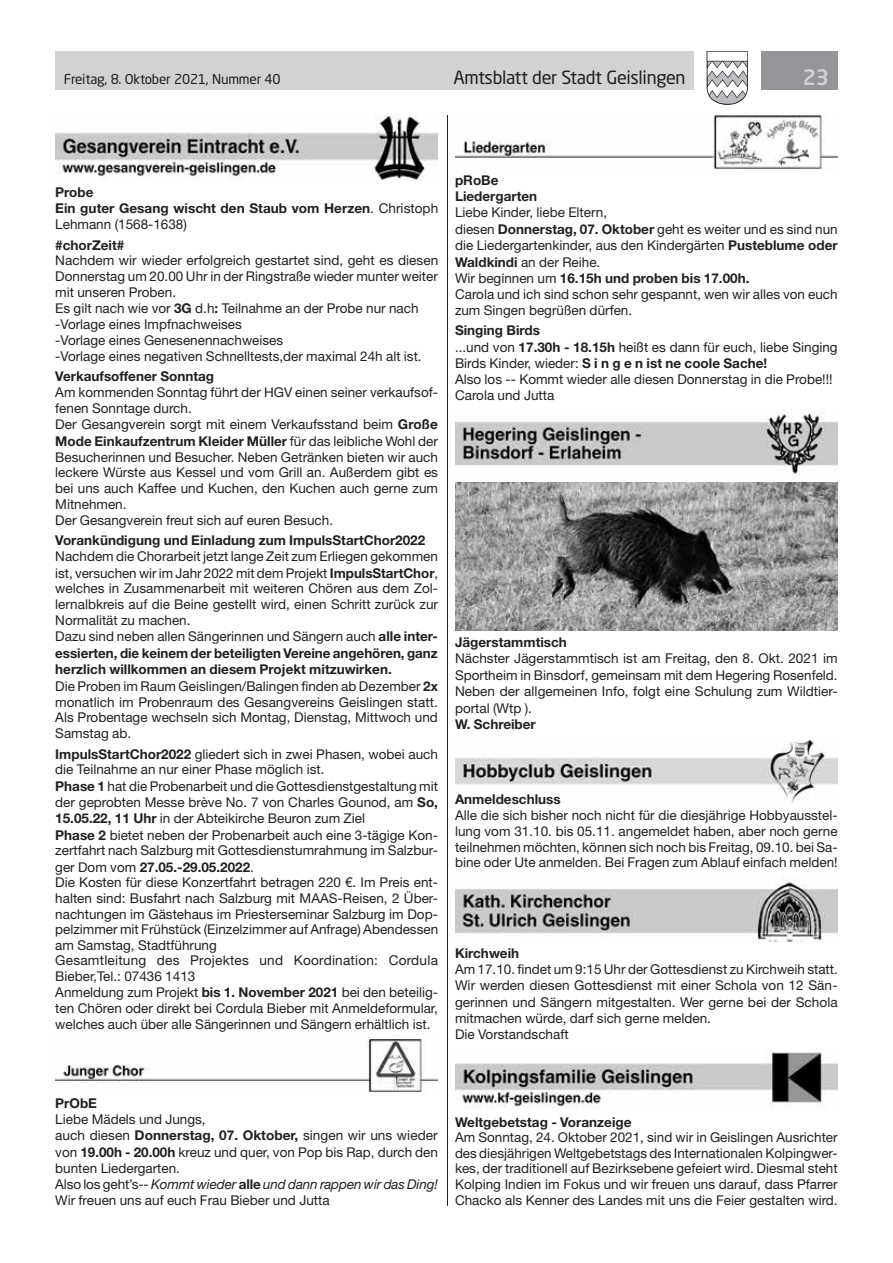
<style>
.page{position:relative;width:893px;height:1263px;background:#fff}
.page>*{position:absolute;margin:0;border:0;box-sizing:border-box;transform-origin:0 0}
.t1{font:500 21px "Neo Sans Std";color:#d1d2d4}
.t2{font:18px "Neo Sans Std";letter-spacing:-.02em;color:#231f20}
.t3{font:13.5px/15.9px "Helvetica Neue LT Std";color:#231f20}
.t4{font:700 13.5px/16.2px "Helvetica Neue LT Std";color:#231f20}
.t5{font:13.5px "Neo Sans Std";letter-spacing:-.015em;color:#231f20}
.s1{font-weight:400}
.s2{font-weight:700}
.s3{font-style:italic}
</style>
<div class="page">
<div style="left:55px;top:51px;width:639px;height:38px;background:#d1d2d4"></div>
<div style="left:761px;top:51px;width:77px;height:38px;background:#939598"></div>
<svg style="left:707px;top:51px;width:41px;height:54px"></svg>
<hr style="left:447px;top:115px;width:1px;height:1090px;background:#231f20">
<img style="left:55px;top:115px;width:383px;height:66px">
<img style="left:55px;top:1038px;width:383px;height:54px">
<img style="left:455px;top:115px;width:383px;height:54px">
<img style="left:455px;top:409px;width:383px;height:67px">
<img style="left:455px;top:483px;width:383px;height:147px">
<img style="left:455px;top:739px;width:383px;height:64px">
<img style="left:455px;top:877px;width:383px;height:65px">
<img style="left:455px;top:1048px;width:383px;height:61px">
<p class="t5" style="left:64px;top:71px;width:218px">Freitag, 8. Oktober 2021, Nummer 40</p>
<h2 class="t2" style="left:453px;top:66px;width:234px">Amtsblatt der Stadt Geislingen</h2>
<h1 class="t1" style="left:803px;top:64px;width:28px">23</h1>
<p class="t4" style="left:55px;top:183px;width:384px">Probe<br>Ein guter Gesang wischt den Staub vom Herzen<span class="s1">. Christoph<br>Lehmann (1568-1638)</span></p>
<p class="t4" style="left:55px;top:236px;width:70px">#chorZeit#</p>
<p class="t3" style="left:55px;top:252px;width:384px">Nachdem wir wieder erfolgreich gestartet sind, geht es diesen Donnerstag um 20.00 Uhr in der Ringstraße wieder munter weiter mit unseren Proben.<br>Es gilt nach wie vor <span class="s2">3G</span> d.h<span class="s2">:</span> Teilnahme an der Probe nur nach -Vorlage eines Impfnachweises<br>-Vorlage eines Genesenennachweises<br>-Vorlage eines negativen Schnelltests,der maximal 24h alt ist.</p>
<p class="t4" style="left:55px;top:368px;width:160px">Verkaufsoffener Sonntag</p>
<p class="t3" style="left:55px;top:384px;width:384px">Am kommenden Sonntag führt der HGV einen seiner verkaufsof&shy;fenen Sonntage durch.<br>Der Gesangverein sorgt mit einem Verkaufsstand beim <span class="s2">Große Mode Einkaufzentrum Kleider Müller</span> für das leibliche Wohl der Besucherinnen und Besucher. Neben Getränken bieten wir auch leckere Würste aus Kessel und vom Grill an. Außerdem gibt es bei uns auch Kaffee und Kuchen, den Kuchen auch gerne zum Mitnehmen.<br>Der Gesangverein freut sich auf euren Besuch.</p>
<p class="t4" style="left:55px;top:532px;width:371px">Vorankündigung und Einladung zum ImpulsStartChor2022</p>
<p class="t3" style="left:55px;top:548px;width:384px">Nachdem die Chorarbeit jetzt lange Zeit zum Erliegen gekommen ist, versuchen wir im Jahr 2022 mit dem Projekt <span class="s2">ImpulsStartChor</span>, welches in Zusammenarbeit mit weiteren Chören aus dem Zol&shy;lernalbkreis auf die Beine gestellt wird, einen Schritt zurück zur Normalität zu machen.<br>Dazu sind neben allen Sängerinnen und Sängern auch <span class="s2">alle inter&shy;essierten, die keinem der beteiligten Vereine angehören, ganz herzlich willkommen an diesem Projekt mitzuwirken.<br></span>Die Proben im Raum Geislingen/Balingen finden ab Dezember <span class="s2">2x </span>monatlich im Probenraum des Gesangvereins Geislingen statt.<br>Als Probentage wechseln sich Montag, Dienstag, Mittwoch und Samstag ab.</p>
<p class="t3" style="left:55px;top:746px;width:384px"><span class="s2">ImpulsStartChor2022</span> gliedert sich in zwei Phasen, wobei auch die Teilnahme an nur einer Phase möglich ist.<br><span class="s2">Phase 1</span> hat die Probenarbeit und die Gottesdienstgestaltung mit der geprobten Messe brève No. 7 von Charles Gounod, am <span class="s2">So, 15.05.22, 11 Uhr</span> in der Abteikirche Beuron zum Ziel<br><span class="s2">Phase 2</span> bietet neben der Probenarbeit auch eine 3-tägige Kon&shy;zertfahrt nach Salzburg mit Gottesdienstumrahmung im Salzbur&shy;ger Dom vom <span class="s2">27.05.-29.05.2022</span>.<br>Die Kosten für diese Konzertfahrt betragen 220 €. Im Preis ent&shy;halten sind: Busfahrt nach Salzburg mit MAAS-Reisen, 2 Über&shy;nachtungen im Gästehaus im Priesterseminar Salzburg im Dop&shy;pelzimmer mit Frühstück (Einzelzimmer auf Anfrage) Abendessen am Samstag, Stadtführung<br>Gesamtleitung des Projektes und Koordination: Cordula Bieber,Tel.: 07436 1413<br>Anmeldung zum Projekt <span class="s2">bis 1. November 2021</span> bei den beteilig&shy;ten Chören oder direkt bei Cordula Bieber mit Anmeldeformular, welches auch über alle Sängerinnen und Sängern erhältlich ist.</p>
<p class="t4" style="left:455px;top:171px;width:84px">pRoBe<br>Liedergarten</p>
<p class="t3" style="left:455px;top:204px;width:384px">Liebe Kinder, liebe Eltern,<br>diesen <span class="s2">Donnerstag, 07. Oktober</span> geht es weiter und es sind nun die Liedergartenkinder, aus den Kindergärten <span class="s2">Pusteblume oder Waldkindi</span> an der Reihe.<br>Wir beginnen um <span class="s2">16.15h und proben bis 17.00h.<br></span>Carola und ich sind schon sehr gespannt, wen wir alles von euch zum Singen begrüßen dürfen.</p>
<p class="t3" style="left:455px;top:322px;width:384px"><span class="s2">Singing Birds<br></span>...und von <span class="s2">17.30h - 18.15h</span> heißt es dann für euch, liebe Singing Birds Kinder, wieder: <span class="s2">S i n g e n ist ne coole Sache!<br></span>Also los -- Kommt wieder alle diesen Donnerstag in die Probe!!!<br>Carola und Jutta</p>
<p class="t4" style="left:455px;top:634px;width:113px">Jägerstammtisch</p>
<p class="t3" style="left:455px;top:650px;width:384px;line-height:16.5px;text-align:justify">Nächster Jägerstammtisch ist am Freitag, den 8. Okt. 2021 im Sportheim in Binsdorf, gemeinsam mit dem Hegering Rosenfeld.<br>Neben der allgemeinen Info, folgt eine Schulung zum Wildtier&shy;portal (Wtp ).</p>
<p class="t4" style="left:455px;top:716px;width:82px">W. Schreiber</p>
<p class="t4" style="left:455px;top:791px;width:107px">Anmeldeschluss</p>
<p class="t3" style="left:455px;top:807px;width:384px;text-align:justify">Alle die sich bisher noch nicht für die diesjährige Hobbyausstel&shy;lung vom 31.10. bis 05.11. angemeldet haben, aber noch gerne teilnehmen möchten, können sich noch bis Freitag, 09.10. bei Sa&shy;bine oder Ute anmelden. Bei Fragen zum Ablauf einfach melden!</p>
<p class="t4" style="left:455px;top:945px;width:66px">Kirchweih</p>
<p class="t3" style="left:455px;top:961px;width:384px">Am 17.10. findet um 9:15 Uhr der Gottesdienst zu Kirchweih statt.<br>Wir werden diesen Gottesdienst mit einer Schola von 12 Sän&shy;gerinnen und Sängern mitgestalten. Wer gerne bei der Schola mitmachen würde, darf sich gerne melden.<br>Die Vorstandschaft</p>
<p class="t4" style="left:55px;top:1095px;width:43px">PrObE</p>
<p class="t3" style="left:55px;top:1111px;width:384px">Liebe Mädels und Jungs,<br>auch diesen <span class="s2">Donnerstag, 07. Oktober,</span> singen wir uns wieder von <span class="s2">19.00h - 20.00h</span> kreuz und quer, von Pop bis Rap, durch den bunten Liedergarten.<br>Also los geht’s-- <span class="s3">Kommt wieder</span> <span class="s2">alle</span> <span class="s3">und dann rappen wir das Ding!<br></span>Wir freuen uns auf euch Frau Bieber und Jutta</p>
<p class="t4" style="left:455px;top:1113px;width:178px">Weltgebetstag - Voranzeige</p>
<p class="t3" style="left:455px;top:1129px;width:384px;text-align:justify">Am Sonntag, 24. Oktober 2021, sind wir in Geislingen Ausrichter des diesjährigen Weltgebetstags des Internationalen Kolpingwer&shy;kes, der traditionell auf Bezirksebene gefeiert wird. Diesmal steht Kolping Indien im Fokus und wir freuen uns darauf, dass Pfarrer Chacko als Kenner des Landes mit uns die Feier gestalten wird.</p>
</div>
